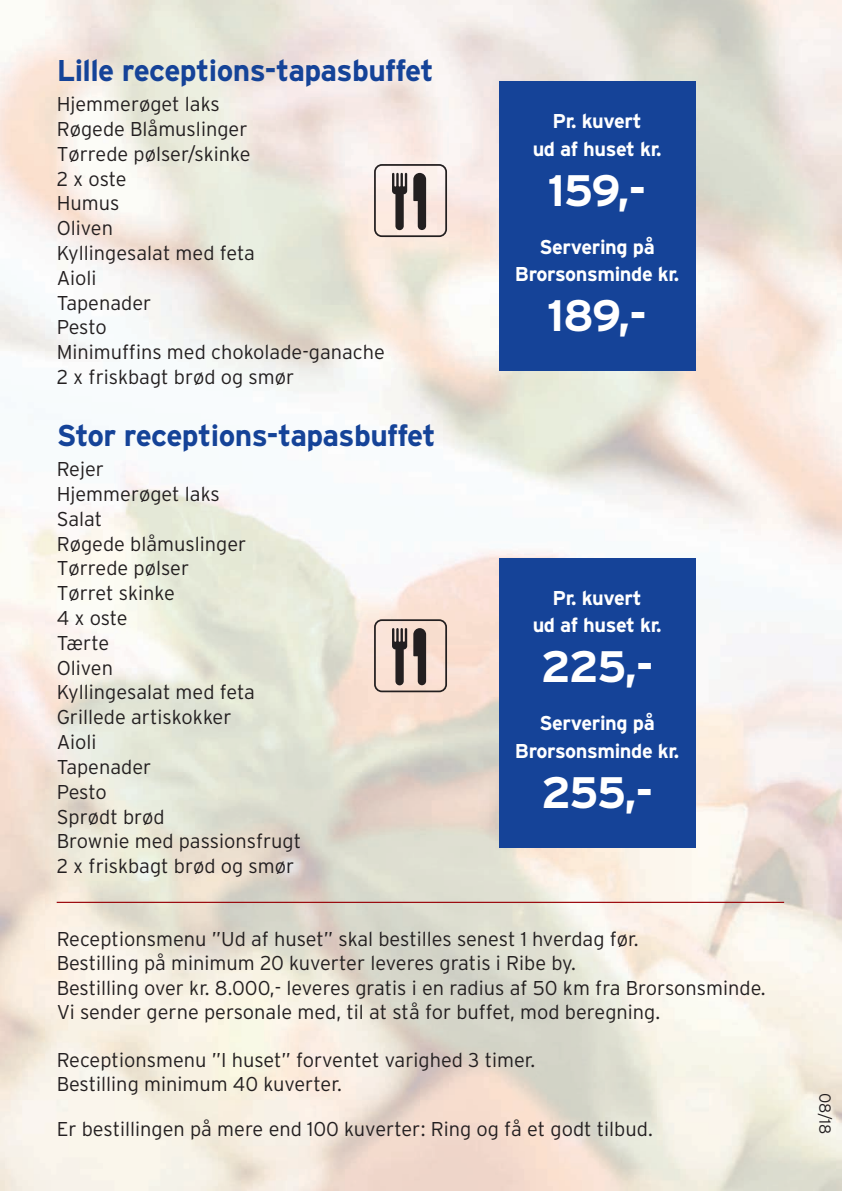
<style>
.page{position:relative;width:842px;height:1191px;background:#fff}
.page>*{position:absolute;margin:0;border:0;box-sizing:border-box;transform-origin:0 0}
.t1{font:700 44px "Interstate";letter-spacing:-.04em;color:#fff}
.t2{font:700 30px "Interstate";letter-spacing:-.02em;color:#154398}
.t3{font:300 20px/24.8px "Interstate";color:#231f20}
.t4{font:700 20px/27.2px "Interstate";letter-spacing:-.02em;color:#fff;text-align:center}
.t5{font:300 16px "Interstate";color:#231f20}
</style>
<div class="page">
<img style="left:0;top:0;width:842px;height:1191px">
<div style="left:499px;top:81px;width:196px;height:289px;background:#154398"></div>
<div style="left:499px;top:558px;width:196px;height:289px;background:#154398"></div>
<hr style="left:57px;top:901px;width:727px;height:2px;background:#9a060b">
<svg style="left:374px;top:164px;width:73px;height:73px;background:#bbaeaa"></svg>
<svg style="left:374px;top:619px;width:73px;height:73px;background:#baa79e"></svg>
<h2 class="t2" style="left:57px;top:59px;width:378px">Lille receptions-tapasbuffet</h2>
<p class="t3" style="left:57px;top:93px;width:330px">Hjemmerøget laks<br>Røgede Blåmuslinger<br>Tørrede pølser/skinke<br>2 x oste<br>Humus<br>Oliven<br>Kyllingesalat med feta<br>Aioli<br>Tapenader<br>Pesto<br>Minimuffins med chokolade-ganache<br>2 x friskbagt brød og smør</p>
<h2 class="t2" style="left:57px;top:424px;width:380px">Stor receptions-tapasbuffet</h2>
<p class="t3" style="left:57px;top:458px;width:246px">Rejer<br>Hjemmerøget laks<br>Salat<br>Røgede blåmuslinger<br>Tørrede pølser<br>Tørret skinke<br>4 x oste<br>Tærte<br>Oliven<br>Kyllingesalat med feta<br>Grillede artiskokker<br>Aioli<br>Tapenader<br>Pesto<br>Sprødt brød<br>Brownie med passionsfrugt<br>2 x friskbagt brød og smør</p>
<p class="t4" style="left:533px;top:109px;width:130px">Pr. kuvert<br>ud af huset kr.</p>
<h1 class="t1" style="left:548px;top:173px;width:100px">159,-</h1>
<p class="t4" style="left:515px;top:235px;width:166px">Servering på<br>Brorsonsminde kr.</p>
<h1 class="t1" style="left:547px;top:299px;width:101px">189,-</h1>
<p class="t4" style="left:533px;top:586px;width:130px">Pr. kuvert<br>ud af huset kr.</p>
<h1 class="t1" style="left:541px;top:650px;width:114px">225,-</h1>
<p class="t4" style="left:515px;top:711px;width:166px">Servering på<br>Brorsonsminde kr.</p>
<h1 class="t1" style="left:541px;top:775px;width:114px">255,-</h1>
<p class="t3" style="left:57px;top:928px;width:710px;line-height:24.2px">Receptionsmenu ”Ud af huset” skal bestilles senest 1 hverdag før.<br>Bestilling på minimum 20 kuverter leveres gratis i Ribe by.<br>Bestilling over kr. 8.000,- leveres gratis i en radius af 50 km fra Brorsonsminde.<br>Vi sender gerne personale med, til at stå for buffet, mod beregning.</p>
<p class="t3" style="left:57px;top:1049px;width:480px;line-height:24.2px">Receptionsmenu ”I huset” forventet varighed 3 timer.<br>Bestilling minimum 40 kuverter.</p>
<p class="t3" style="left:57px;top:1118px;width:598px">Er bestillingen på mere end 100 kuverter: Ring og få et godt tilbud.</p>
<p class="t5" style="left:831px;top:1092px;width:43px;rotate:90deg">08/18</p>
</div>
